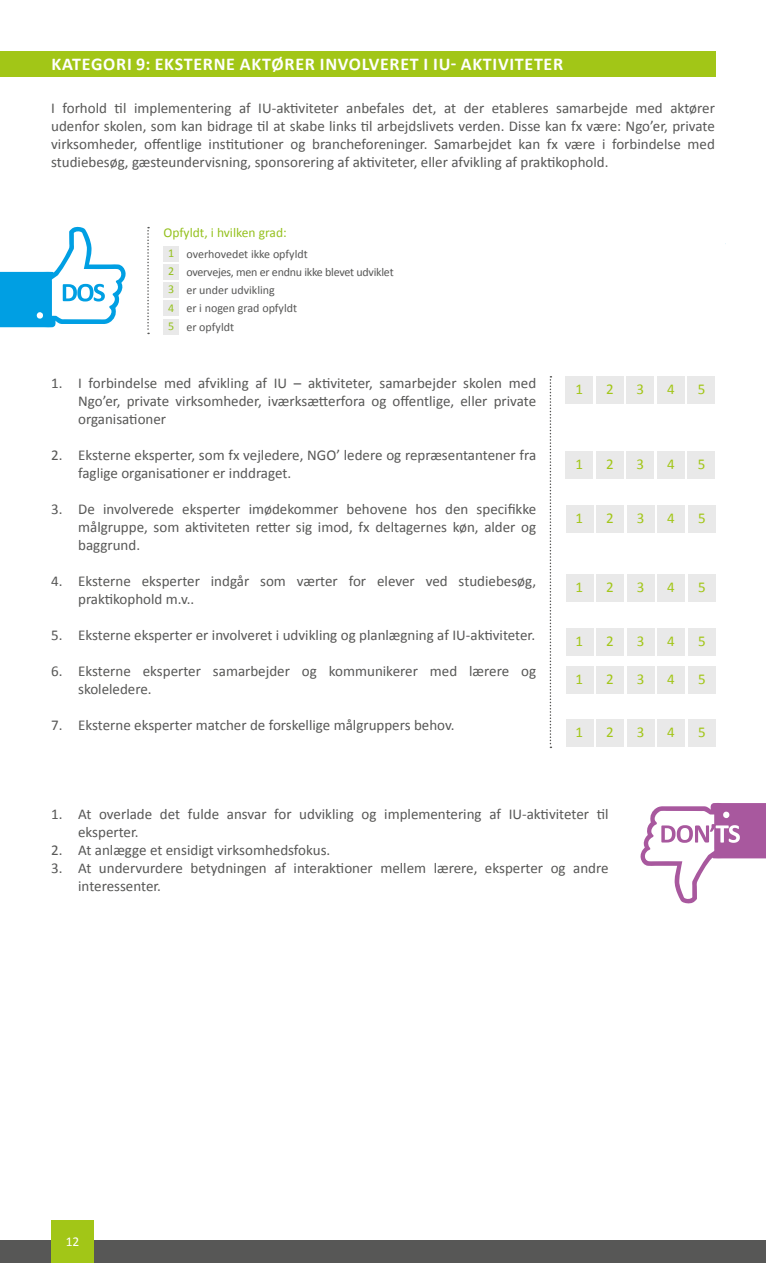
<style>
.page{position:relative;width:766px;height:1263px;background:#fff}
.page>*{position:absolute;margin:0;border:0;box-sizing:border-box;transform-origin:0 0}
.t1{font:700 18px "Calibri";letter-spacing:.04em;color:#fff}
.t2{font:15px/18px "Calibri";color:#575756}
.t3{font:15px "Calibri";color:#a2c617}
.t4{font:13.5px "Calibri";color:#95c11f}
.t5{font:13.5px "Calibri";color:#fff}
.t6{font:12px/18px "Calibri";letter-spacing:-.02em;color:#575756}
.t7{font:12px/18.5px "Calibri";color:#575756}
.t8{font:12px "Calibri";color:#95c11f}
.s1{color:#95c11f}
</style>
<div class="page">
<div style="left:0;top:1240px;width:765px;height:23px;background:#575756"></div>
<div style="left:51px;top:1220px;width:43px;height:43px;background:#a2c617"></div>
<div style="left:0;top:51px;width:715px;height:26px;background:#a2c617"></div>
<svg style="left:0;top:226px;width:126px;height:102px"></svg>
<div style="left:687px;top:377px;width:27px;height:27px;background:#e9e9e9"></div>
<div style="left:657px;top:377px;width:27px;height:27px;background:#e9e9e9"></div>
<div style="left:626px;top:377px;width:27px;height:27px;background:#e9e9e9"></div>
<div style="left:596px;top:377px;width:27px;height:27px;background:#e9e9e9"></div>
<div style="left:565px;top:377px;width:28px;height:27px;background:#e9e9e9"></div>
<div style="left:687px;top:451px;width:27px;height:28px;background:#e9e9e9"></div>
<div style="left:657px;top:451px;width:27px;height:28px;background:#e9e9e9"></div>
<div style="left:626px;top:451px;width:27px;height:28px;background:#e9e9e9"></div>
<div style="left:596px;top:451px;width:27px;height:28px;background:#e9e9e9"></div>
<div style="left:565px;top:451px;width:28px;height:28px;background:#e9e9e9"></div>
<svg style="left:549px;top:376px;width:2px;height:372px"></svg>
<svg style="left:640px;top:803px;width:125px;height:101px"></svg>
<div style="left:687px;top:505px;width:28px;height:27px;background:#e9e9e9"></div>
<div style="left:657px;top:505px;width:27px;height:27px;background:#e9e9e9"></div>
<div style="left:626px;top:505px;width:28px;height:27px;background:#e9e9e9"></div>
<div style="left:596px;top:505px;width:27px;height:27px;background:#e9e9e9"></div>
<div style="left:565px;top:505px;width:28px;height:27px;background:#e9e9e9"></div>
<div style="left:687px;top:574px;width:28px;height:27px;background:#e9e9e9"></div>
<div style="left:657px;top:574px;width:27px;height:27px;background:#e9e9e9"></div>
<div style="left:626px;top:574px;width:28px;height:27px;background:#e9e9e9"></div>
<div style="left:596px;top:574px;width:27px;height:27px;background:#e9e9e9"></div>
<div style="left:565px;top:574px;width:28px;height:27px;background:#e9e9e9"></div>
<div style="left:687px;top:628px;width:28px;height:27px;background:#e9e9e9"></div>
<div style="left:657px;top:628px;width:27px;height:27px;background:#e9e9e9"></div>
<div style="left:626px;top:628px;width:28px;height:27px;background:#e9e9e9"></div>
<div style="left:596px;top:628px;width:27px;height:27px;background:#e9e9e9"></div>
<div style="left:565px;top:628px;width:28px;height:27px;background:#e9e9e9"></div>
<div style="left:687px;top:666px;width:28px;height:27px;background:#e9e9e9"></div>
<div style="left:657px;top:666px;width:27px;height:27px;background:#e9e9e9"></div>
<div style="left:626px;top:666px;width:28px;height:27px;background:#e9e9e9"></div>
<div style="left:596px;top:666px;width:27px;height:27px;background:#e9e9e9"></div>
<div style="left:565px;top:666px;width:28px;height:27px;background:#e9e9e9"></div>
<div style="left:687px;top:719px;width:28px;height:28px;background:#e9e9e9"></div>
<div style="left:657px;top:719px;width:27px;height:28px;background:#e9e9e9"></div>
<div style="left:626px;top:719px;width:28px;height:28px;background:#e9e9e9"></div>
<div style="left:596px;top:719px;width:27px;height:28px;background:#e9e9e9"></div>
<div style="left:565px;top:719px;width:28px;height:28px;background:#e9e9e9"></div>
<div style="left:163px;top:246px;width:16px;height:15px;background:#e9e9e9"></div>
<div style="left:163px;top:264px;width:16px;height:15px;background:#e9e9e9"></div>
<div style="left:163px;top:282px;width:16px;height:15px;background:#e9e9e9"></div>
<div style="left:163px;top:301px;width:16px;height:15px;background:#e9e9e9"></div>
<div style="left:163px;top:319px;width:16px;height:15px;background:#e9e9e9"></div>
<svg style="left:147px;top:227px;width:2px;height:107px"></svg>
<p class="t1" style="left:51px;top:53px;width:513px">KATEGORI 9: EKSTERNE AKTØRER INVOLVE RET I IU- AKTIVITETER</p>
<p class="t2" style="left:51px;top:99px;width:665px;text-align:justify">I forhold til implementering af IU-aktiviteter anbefales det, at der etableres samarbejde med aktører udenfor skolen, som kan bidrage til at skabe links til arbejdslivets verden. Disse kan fx være: Ngo’er, private virksomheder, offentlige institutioner og brancheforeninger. Samarbejdet kan fx være i forbindelse med studiebesøg, gæsteundervisning, sponsorering af aktiviteter, eller afvikling af praktikophold.</p>
<p class="t4" style="left:163px;top:224px;width:125px">Opfyldt, i hvilken grad:</p>
<p class="t6" style="left:168px;top:245px;width:227px;text-indent:18px">overhovedet ikke opfyldt<br><span class="s1">2</span> overvejes, men er endnu ikke blevet udviklet</p>
<p class="t8" style="left:168px;top:246px;width:8px">1</p>
<p class="t7" style="left:168px;top:281px;width:130px"><span class="s1">3</span> er under udvikling<br><span class="s1">4</span> er i nogen grad opfyldt<br><span class="s1">5</span> er opfyldt</p>
<p class="t2" style="left:78px;top:374px;width:459px;text-align:justify;text-indent:-27px">1. I forbindelse med afvikling af IU – aktiviteter, samarbejder skolen med Ngo’er, private virksomheder, iværksætterfora og offentlige, eller private organisationer</p>
<p class="t2" style="left:78px;top:446px;width:459px;text-indent:-27px">2. Eksterne eksperter, som fx vejledere, NGO’ ledere og repræsentantener fra faglige organisationer er inddraget.</p>
<p class="t2" style="left:78px;top:500px;width:459px;text-align:justify;text-indent:-27px">3. De involverede eksperter imødekommer behovene hos den specifikke målgruppe, som aktiviteten retter sig imod, fx deltagernes køn, alder og baggrund.</p>
<p class="t2" style="left:78px;top:572px;width:459px;text-indent:-27px">4. Eksterne eksperter indgår som værter for elever ved studiebesøg, praktikophold m.v..</p>
<p class="t2" style="left:51px;top:626px;width:485px">5. Eksterne eksperter er involveret i udvikling og planlægning af IU-aktiviteter.</p>
<p class="t2" style="left:78px;top:662px;width:459px;text-indent:-27px">6. Eksterne eksperter samarbejder og kommunikerer med lærere og skoleledere.</p>
<p class="t2" style="left:51px;top:716px;width:404px">7. Eksterne eksperter matcher de forskellige målgruppers behov.</p>
<p class="t3" style="left:575px;top:380px;width:9px">1</p>
<p class="t3" style="left:606px;top:380px;width:9px">2</p>
<p class="t3" style="left:636px;top:380px;width:9px">3</p>
<p class="t3" style="left:667px;top:380px;width:9px">4</p>
<p class="t3" style="left:697px;top:380px;width:9px">5</p>
<p class="t3" style="left:575px;top:454px;width:9px">1</p>
<p class="t3" style="left:606px;top:454px;width:9px">2</p>
<p class="t3" style="left:636px;top:454px;width:9px">3</p>
<p class="t3" style="left:667px;top:454px;width:9px">4</p>
<p class="t3" style="left:697px;top:454px;width:9px">5</p>
<p class="t3" style="left:575px;top:508px;width:9px">1</p>
<p class="t3" style="left:606px;top:508px;width:9px">2</p>
<p class="t3" style="left:636px;top:508px;width:9px">3</p>
<p class="t3" style="left:667px;top:508px;width:9px">4</p>
<p class="t3" style="left:697px;top:508px;width:9px">5</p>
<p class="t3" style="left:575px;top:577px;width:9px">1</p>
<p class="t3" style="left:606px;top:577px;width:9px">2</p>
<p class="t3" style="left:636px;top:577px;width:9px">3</p>
<p class="t3" style="left:667px;top:577px;width:9px">4</p>
<p class="t3" style="left:697px;top:577px;width:9px">5</p>
<p class="t3" style="left:575px;top:631px;width:9px">1</p>
<p class="t3" style="left:606px;top:631px;width:9px">2</p>
<p class="t3" style="left:636px;top:631px;width:9px">3</p>
<p class="t3" style="left:667px;top:631px;width:9px">4</p>
<p class="t3" style="left:697px;top:631px;width:9px">5</p>
<p class="t3" style="left:575px;top:669px;width:9px">1</p>
<p class="t3" style="left:606px;top:669px;width:9px">2</p>
<p class="t3" style="left:636px;top:669px;width:9px">3</p>
<p class="t3" style="left:667px;top:669px;width:9px">4</p>
<p class="t3" style="left:697px;top:669px;width:9px">5</p>
<p class="t3" style="left:575px;top:723px;width:9px">1</p>
<p class="t3" style="left:606px;top:723px;width:9px">2</p>
<p class="t3" style="left:636px;top:723px;width:9px">3</p>
<p class="t3" style="left:667px;top:723px;width:9px">4</p>
<p class="t3" style="left:697px;top:723px;width:9px">5</p>
<p class="t2" style="left:78px;top:805px;width:531px;text-indent:-27px">1. At overlade det fulde ansvar for udvikling og implementering af IU-aktiviteter til eksperter.</p>
<p class="t2" style="left:51px;top:841px;width:280px">2. At anlægge et ensidigt virksomhedsfokus.</p>
<p class="t2" style="left:78px;top:859px;width:532px;text-indent:-27px">3. At undervurdere betydningen af interaktioner mellem lærere, eksperter og andre interessenter.</p>
<p class="t5" style="left:66px;top:1233px;width:15px">12</p>
</div>
